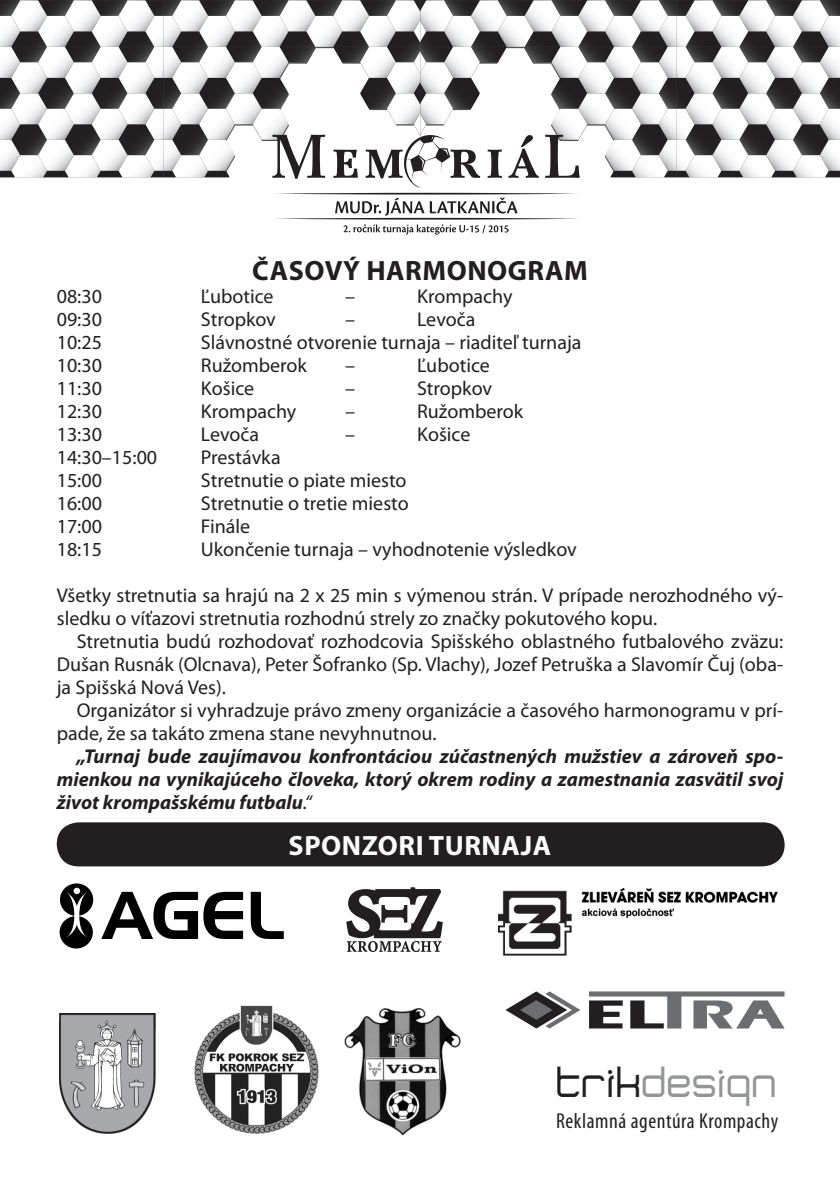
<style>
.page{position:relative;width:840px;height:1191px;background:#fff}
.page>*{position:absolute;margin:0;border:0;box-sizing:border-box;transform-origin:0 0}
.Zakladny_text{font:43.2px "Square Type B";letter-spacing:.025em;color:#939598}
.Zakladny_text-2{font:700 28px "Myriad Pro";letter-spacing:.02em;color:#231f20}
.Zakladny_text-3{font:700 28px "Myriad Pro";letter-spacing:.02em;color:#fff}
.Zakladny_text-4{font:condensed 21.6px "Myriad Pro";letter-spacing:.025em;color:#231f20}
.Zakladny_text-5{font:20px/23px "Myriad Pro";color:#231f20}
.Zakladny_text-6{font:italic 700 20px/23px "Myriad Pro";color:#231f20;text-align:justify}
.s1{font-weight:400}
.s2{color:#231f20}
</style>
<div class="page">
<div style="left:57px;top:822px;width:727px;height:44px;background:#231f20;border-radius:22px"></div>
<img style="left:194px;top:1005px;width:125px;height:129px">
<svg style="left:346px;top:887px;width:96px;height:65px"></svg>
<svg style="left:589px;top:991px;width:195px;height:37px"></svg>
<svg style="left:505px;top:991px;width:75px;height:37px"></svg>
<img style="left:498px;top:888px;width:278px;height:68px">
<img style="left:59px;top:1013px;width:96px;height:120px">
<img style="left:344px;top:1008px;width:116px;height:127px">
<svg style="left:60px;top:883px;width:33px;height:65px"></svg>
<svg style="left:101px;top:892px;width:142px;height:47px"></svg>
<svg style="left:250px;top:892px;width:33px;height:47px"></svg>
<svg style="left:343px;top:224px;width:165px;height:11px"></svg>
<svg style="left:335px;top:197px;width:182px;height:19px"></svg>
<hr style="left:273px;top:193px;width:306px;height:1px;background:#231f20;border-radius:50%">
<hr style="left:273px;top:218px;width:306px;height:2px;background:#231f20;border-radius:50%">
<svg style="left:0;top:0;width:839px;height:188px"></svg>
<p class="Zakladny_text-2" style="left:252px;top:252px;width:337px">ČASOVÝ HARMONOGRAM</p>
<p class="Zakladny_text-5" style="left:57px;top:284px;width:47px">08:30</p>
<p class="Zakladny_text-5" style="left:201px;top:284px;width:74px">Ľubotice</p>
<p class="Zakladny_text-5" style="left:345px;top:284px;width:11px">–</p>
<p class="Zakladny_text-5" style="left:417px;top:284px;width:97px">Krompachy</p>
<p class="Zakladny_text-5" style="left:57px;top:307px;width:47px">09:30</p>
<p class="Zakladny_text-5" style="left:201px;top:307px;width:76px">Stropkov</p>
<p class="Zakladny_text-5" style="left:345px;top:307px;width:11px">–</p>
<p class="Zakladny_text-5" style="left:417px;top:307px;width:60px">Levoča</p>
<p class="Zakladny_text-5" style="left:57px;top:330px;width:47px">10:25</p>
<p class="Zakladny_text-5" style="left:201px;top:330px;width:382px">Slávnostné otvorenie turnaja – riaditeľ turnaja</p>
<p class="Zakladny_text-5" style="left:57px;top:353px;width:47px">10:30</p>
<p class="Zakladny_text-5" style="left:201px;top:353px;width:107px">Ružomberok</p>
<p class="Zakladny_text-5" style="left:345px;top:353px;width:11px">–</p>
<p class="Zakladny_text-5" style="left:417px;top:353px;width:74px">Ľubotice</p>
<p class="Zakladny_text-5" style="left:57px;top:376px;width:47px">11:30</p>
<p class="Zakladny_text-5" style="left:201px;top:376px;width:55px">Košice</p>
<p class="Zakladny_text-5" style="left:345px;top:376px;width:11px">–</p>
<p class="Zakladny_text-5" style="left:417px;top:376px;width:76px">Stropkov</p>
<p class="Zakladny_text-5" style="left:57px;top:399px;width:47px">12:30</p>
<p class="Zakladny_text-5" style="left:201px;top:399px;width:97px">Krompachy</p>
<p class="Zakladny_text-5" style="left:345px;top:399px;width:11px">–</p>
<p class="Zakladny_text-5" style="left:417px;top:399px;width:107px">Ružomberok</p>
<p class="Zakladny_text-5" style="left:57px;top:422px;width:47px">13:30</p>
<p class="Zakladny_text-5" style="left:201px;top:422px;width:60px">Levoča</p>
<p class="Zakladny_text-5" style="left:345px;top:422px;width:11px">–</p>
<p class="Zakladny_text-5" style="left:417px;top:422px;width:55px">Košice</p>
<p class="Zakladny_text-5" style="left:57px;top:445px;width:102px">14:30–15:00</p>
<p class="Zakladny_text-5" style="left:201px;top:445px;width:81px">Prestávka</p>
<p class="Zakladny_text-5" style="left:57px;top:468px;width:47px">15:00</p>
<p class="Zakladny_text-5" style="left:201px;top:468px;width:207px">Stretnutie o piate miesto</p>
<p class="Zakladny_text-5" style="left:57px;top:491px;width:47px">16:00</p>
<p class="Zakladny_text-5" style="left:201px;top:491px;width:209px">Stretnutie o tretie miesto</p>
<p class="Zakladny_text-5" style="left:57px;top:514px;width:47px">17:00</p>
<p class="Zakladny_text-5" style="left:201px;top:514px;width:51px">Finále</p>
<p class="Zakladny_text-5" style="left:57px;top:537px;width:47px">18:15</p>
<p class="Zakladny_text-5" style="left:201px;top:537px;width:377px">Ukončenie turnaja – vyhodnotenie výsledkov</p>
<p class="Zakladny_text-5" style="left:57px;top:583px;width:727px">Všetky stretnutia sa hrajú na 2 x 25 min s výmenou strán. V prípade nerozhodného vý&shy;sledku o víťazovi stretnutia rozhodnú strely zo značky pokutového kopu.</p>
<p class="Zakladny_text-5" style="left:57px;top:629px;width:727px;text-align:justify;text-indent:20px">Stretnutia budú rozhodovať rozhodcovia Spišského oblastného futbalového zväzu:<br>Dušan Rusnák (Olcnava), Peter Šofranko (Sp. Vlachy), Jozef Petruška a Slavomír Čuj (oba&shy;ja Spišská Nová Ves).</p>
<p class="Zakladny_text-5" style="left:57px;top:698px;width:727px;text-indent:20px">Organizátor si vyhradzuje právo zmeny organizácie a časového harmonogramu v prí&shy;pade, že sa takáto zmena stane nevyhnutnou.</p>
<p class="Zakladny_text-6" style="left:57px;top:744px;width:727px;text-indent:20px">„Turnaj bude zaujímavou konfrontáciou zúčastnených mužstiev a zároveň spo&shy;mienkou na vynikajúceho človeka, ktorý okrem rodiny a zamestnania zasvätil svoj život krompašskému futbalu<span class="s1">.“</span></p>
<p class="Zakladny_text-3" style="left:288px;top:827px;width:264px">SPONZORI TURNAJA</p>
<p class="Zakladny_text" style="left:557px;top:1067px;width:221px"><span class="s2">trik</span>design</p>
<p class="Zakladny_text-4" style="left:556px;top:1107px;width:223px">Reklamná agentúra Krompachy</p>
</div>
